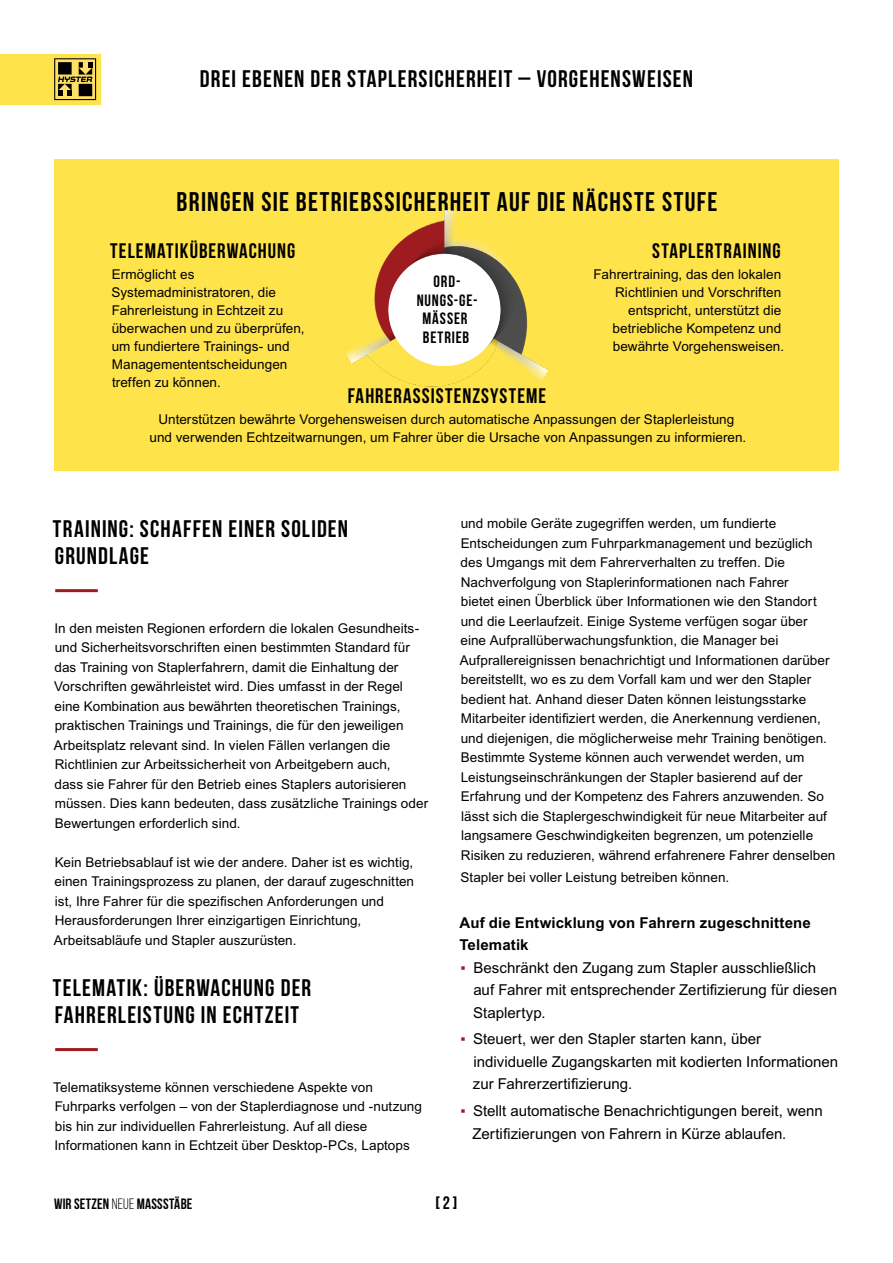
<style>
.page{position:relative;width:893px;height:1263px;background:#fff}
.page>*{position:absolute;margin:0;border:0;box-sizing:border-box;transform-origin:0 0}
.t1{font:700 27px "Bebas Neue";letter-spacing:.045em;color:#000}
.t2{font:700 24px/27px "Bebas Neue";letter-spacing:.045em;color:#000}
.t3{font:700 21px "Bebas Neue";letter-spacing:.05em;color:#000}
.t4{font:700 18px "Bebas Neue";color:#000}
.t5{font:700 16.35px/18.5px "Bebas Neue";letter-spacing:.055em;color:#000;text-align:center}
.t6{font:15px/22.5px "Arial MT Std";color:#000}
.t7{font:700 15px/22.5px "Arial MT Std";letter-spacing:.005em;color:#000}
.t8{font:700 15px "Bebas Neue";letter-spacing:.015em;color:#000}
.t9{font:13.5px/19.5px "Arial MT Std";letter-spacing:.005em;color:#000}
.s1{font-family:"Arial";color:#9e1c20}
.s2{font-weight:400}
</style>
<div class="page">
<div style="left:0;top:54px;width:101px;height:50px;background:#ffe34b"></div>
<svg style="left:54px;top:58px;width:42px;height:42px"></svg>
<div style="left:58px;top:62px;width:14px;height:13px;background:#000"></div>
<hr style="left:55px;top:589px;width:43px;height:3px;background:#9e1c20">
<div style="left:54px;top:159px;width:785px;height:311px;background:#ffe34b"></div>
<img style="left:345px;top:211px;width:203px;height:176px">
<div style="left:389px;top:254px;width:111px;height:112px;background:#fff;border-radius:50%"></div>
<hr style="left:55px;top:1048px;width:43px;height:3px;background:#9e1c20">
<h2 class="t2" style="left:200px;top:65px;width:495px">DREI EBENEN DER STAPLERSICHERHEIT – VORGEHENSWEISEN</h2>
<h1 class="t1" style="left:177px;top:186px;width:542px">BRINGEN SIE BETRIEBSSICHERHEIT AUF DIE NÄCHSTE STUFE</h1>
<h3 class="t3" style="left:110px;top:239px;width:186px">TELEMATIKÜBERWACHUNG</h3>
<p class="t9" style="left:111px;top:265px;width:195px;line-height:18px">Ermöglicht es<br>Systemadministratoren, die<br>Fahrerleistung in Echtzeit zu überwachen und zu überprüfen, um fundiertere Trainings- und<br>Managemententscheidungen treffen zu können.</p>
<h3 class="t3" style="left:348px;top:384px;width:200px">FAHRERASSISTENZSYSTEME</h3>
<p class="t9" style="left:150px;top:410px;width:598px;line-height:18px;text-align:center">Unterstützen bewährte Vorgehensweisen durch automatische Anpassungen der Staplerleistung und verwenden Echtzeitwarnungen, um Fahrer über die Ursache von Anpassungen zu informieren.</p>
<h3 class="t3" style="left:652px;top:239px;width:130px">STAPLERTRAINING</h3>
<p class="t9" style="left:594px;top:265px;width:192px;line-height:18px;text-align:right">Fahrertraining, das den lokalen<br>Richtlinien und Vorschriften entspricht, unterstützt die betriebliche Kompetenz und bewährte Vorgehensweisen.</p>
<p class="t5" style="left:417px;top:272px;width:62px">ORD-<br>NUNGS-GE-<br>MÄSSER<br>BETRIEB</p>
<h2 class="t2" style="left:53px;top:514px;width:297px">TRAINING: SCHAFFEN EINER SOLIDEN<br>GRUNDLAGE</h2>
<p class="t9" style="left:54px;top:618px;width:376px">In den meisten Regionen erfordern die lokalen Gesundheits&shy;und Sicherheitsvorschriften einen bestimmten Standard für das Training von Staplerfahrern, damit die Einhaltung der Vorschriften gewährleistet wird. Dies umfasst in der Regel eine Kombination aus bewährten theoretischen Trainings, praktischen Trainings und Trainings, die für den jeweiligen Arbeitsplatz relevant sind. In vielen Fällen verlangen die Richtlinien zur Arbeitssicherheit von Arbeitgebern auch,<br>dass sie Fahrer für den Betrieb eines Staplers autorisieren müssen. Dies kann bedeuten, dass zusätzliche Trainings oder Bewertungen erforderlich sind.</p>
<p class="t9" style="left:54px;top:852px;width:362px">Kein Betriebsablauf ist wie der andere. Daher ist es wichtig, einen Trainingsprozess zu planen, der darauf zugeschnitten ist, Ihre Fahrer für die spezifischen Anforderungen und Herausforderungen Ihrer einzigartigen Einrichtung, Arbeitsabläufe und Stapler auszurüsten.</p>
<h2 class="t2" style="left:53px;top:973px;width:260px">TELEMATIK: ÜBERWACHUNG DER<br>FAHRERLEISTUNG IN ECHTZEIT</h2>
<p class="t9" style="left:53px;top:1077px;width:370px">Telematiksysteme können verschiedene Aspekte von Fuhrparks verfolgen – von der Staplerdiagnose und -nutzung bis hin zur individuellen Fahrerleistung. Auf all diese Informationen kann in Echtzeit über Desktop-PCs, Laptops</p>
<p class="t9" style="left:460px;top:514px;width:377px">und mobile Geräte zugegriffen werden, um fundierte Entscheidungen zum Fuhrparkmanagement und bezüglich des Umgangs mit dem Fahrerverhalten zu treffen. Die Nachverfolgung von Staplerinformationen nach Fahrer<br>bietet einen Überblick über Informationen wie den Standort und die Leerlaufzeit. Einige Systeme verfügen sogar über eine Aufprallüberwachungsfunktion, die Manager bei Aufprallereignissen benachrichtigt und Informationen darüber bereitstellt, wo es zu dem Vorfall kam und wer den Stapler bedient hat. Anhand dieser Daten können leistungsstarke Mitarbeiter identifiziert werden, die Anerkennung verdienen, und diejenigen, die möglicherweise mehr Training benötigen.<br>Bestimmte Systeme können auch verwendet werden, um Leistungseinschränkungen der Stapler basierend auf der Erfahrung und der Kompetenz des Fahrers anzuwenden. So lässt sich die Staplergeschwindigkeit für neue Mitarbeiter auf langsamere Geschwindigkeiten begrenzen, um potenzielle Risiken zu reduzieren, während erfahrenere Fahrer denselben</p>
<p class="t9" style="left:460px;top:868px;width:270px">Stapler bei voller Leistung betreiben können.</p>
<p class="t7" style="left:459px;top:911px;width:353px">Auf die Entwicklung von Fahrern zugeschnittene<br>Telematik</p>
<p class="t6" style="left:473px;top:956px;width:366px;text-indent:-13px"><span class="s1">▪</span> Beschränkt den Zugang zum Stapler ausschließlich auf Fahrer mit entsprechender Zertifizierung für diesen<br>Staplertyp.</p>
<p class="t6" style="left:473px;top:1028px;width:367px;text-indent:-13px"><span class="s1">▪</span> Steuert, wer den Stapler starten kann, über individuelle Zugangskarten mit kodierten Informationen zur Fahrerzertifizierung.</p>
<p class="t6" style="left:472px;top:1099px;width:352px;text-indent:-12px"><span class="s1">▪</span> Stellt automatische Benachrichtigungen bereit, wenn<br>Zertifizierungen von Fahrern in Kürze ablaufen.</p>
<p class="t8" style="left:54px;top:1195px;width:140px">WIR SETZEN <span class="s2">NEUE</span> MAßSTÄBE</p>
<h3 class="t4" style="left:436px;top:1193px;width:23px">[ 2 ]</h3>
</div>
